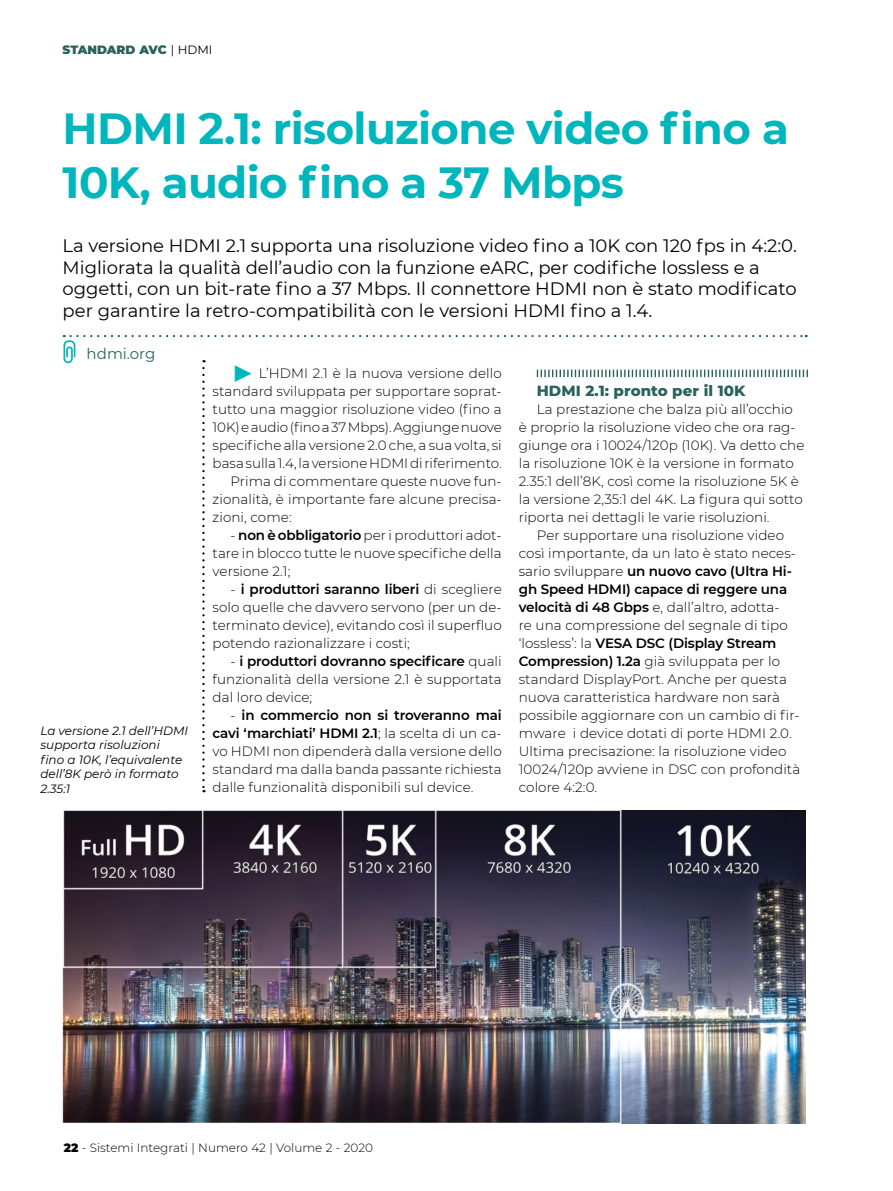
<style>
.page{position:relative;width:893px;height:1191px;background:#fff}
.page>*{position:absolute;margin:0;border:0;box-sizing:border-box;transform-origin:0 0}
.t1{font:700 43.5px/54px "Montserrat";letter-spacing:-.015em;color:#00b6bd}
.t2{font:300 39px "Montserrat";color:#00b6bd}
.t3{font:18px/21.6px "Montserrat";color:#000}
.t4{font:800 15px "Montserrat";letter-spacing:.005em;color:#29625c}
.t5{font:15px "Montserrat";color:#29625c}
.t6{font:300 13.5px/18px "Montserrat";letter-spacing:.005em;color:#000;text-align:justify}
.t7{font:600 13.5px "Montserrat";letter-spacing:-.01em;color:#000}
.t8{font:italic 12px/14.4px "Montserrat";color:#000}
.t9{font:300 12px "Montserrat";color:#000}
.t10{font:900 12px "Montserrat";letter-spacing:-.01em;color:#29625c}
.s1{font-weight:400;color:#000}
.s2{font-weight:600}
.s3{font-weight:300}
.s4{font-weight:900}
</style>
<div class="page">
<svg style="left:64px;top:335px;width:744px;height:457px"></svg>
<img style="left:62px;top:810px;width:744px;height:313px">
<p class="t10" style="left:63px;top:41px;width:151px">STANDARD AVC <span class="s1">| HDMI</span></p>
<h1 class="t1" style="left:63px;top:99px;width:728px">HDMI 2.1: risoluzione video fino a<br>10K, audio fino a 37 Mbps</h1>
<p class="t3" style="left:63px;top:234px;width:736px">La versione HDMI 2.1 supporta una risoluzione video fino a 10K con 120 fps in 4:2:0.<br>Migliorata la qualità dell’audio con la funzione eARC, per codifiche lossless e a oggetti, con un bit-rate fino a 37 Mbps. Il connettore HDMI non è stato modificato per garantire la retro-compatibilità con le versioni HDMI fino a 1.4.</p>
<p class="t5" style="left:87px;top:343px;width:70px">hdmi.org</p>
<p class="t8" style="left:40px;top:723px;width:149px">La versione 2.1 dell’HDMI supporta risoluzioni<br>fino a 10K, l’equivalente dell’8K però in formato<br>2.35:1</p>
<h2 class="t2" style="left:231px;top:344px;width:25px">▶</h2>
<p class="t6" style="left:259px;top:364px;width:245px">L’HDMI 2.1 è la nuova versione dello</p>
<p class="t6" style="left:213px;top:382px;width:291px">standard sviluppata per supportare soprat-</p>
<p class="t6" style="left:213px;top:400px;width:291px">tutto una maggior risoluzione video (fino a</p>
<p class="t6" style="left:213px;top:418px;width:291px">10K) e audio (fino a 37 Mbps). Aggiunge nuove</p>
<p class="t6" style="left:213px;top:436px;width:291px">specifiche alla versione 2.0 che, a sua volta, si</p>
<p class="t6" style="left:213px;top:454px;width:291px">basa sulla 1.4, la versione HDMI di riferimento.</p>
<p class="t6" style="left:231px;top:472px;width:273px">Prima di commentare queste nuove fun-</p>
<p class="t6" style="left:213px;top:490px;width:291px">zionalità, è importante fare alcune precisa-</p>
<p class="t6" style="left:213px;top:508px;width:81px">zioni, come:</p>
<p class="t6" style="left:213px;top:526px;width:291px;text-indent:18px">- <span class="s2">non è obbligatorio</span> per i produttori adot&shy;tare in blocco tutte le nuove specifiche della versione 2.1;</p>
<p class="t6" style="left:213px;top:580px;width:291px;text-indent:18px">- <span class="s2">i produttori saranno liberi</span> di scegliere solo quelle che davvero servono (per un de&shy;terminato device), evitando così il superfluo potendo razionalizzare i costi;</p>
<p class="t6" style="left:213px;top:652px;width:291px;text-indent:18px">- <span class="s2">i produttori dovranno specificare</span> quali funzionalità della versione 2.1 è supportata dal loro device;</p>
<p class="t6" style="left:213px;top:706px;width:291px;text-indent:18px">- <span class="s2">in commercio non si troveranno mai cavi ‘marchiati’ HDMI 2.1</span>; la scelta di un ca&shy;vo HDMI non dipenderà dalla versione dello standard ma dalla banda passante richiesta dalle funzionalità disponibili sul device.</p>
<p class="t4" style="left:537px;top:380px;width:210px">HDMI 2.1: pronto per il 10K</p>
<p class="t6" style="left:537px;top:400px;width:258px">La prestazione che balza più all’occhio</p>
<p class="t6" style="left:519px;top:418px;width:278px">è proprio la risoluzione video che ora rag-</p>
<p class="t6" style="left:519px;top:436px;width:287px">giunge ora i 10024/120p (10K). Va detto che</p>
<p class="t6" style="left:519px;top:454px;width:277px">la risoluzione 10K è la versione in formato</p>
<p class="t6" style="left:519px;top:472px;width:282px">2.35:1 dell’8K, così come la risoluzione 5K è</p>
<p class="t6" style="left:519px;top:490px;width:285px">la versione 2,35:1 del 4K. La figura qui sotto</p>
<p class="t6" style="left:519px;top:508px;width:252px">riporta nei dettagli le varie risoluzioni.</p>
<p class="t6" style="left:537px;top:526px;width:249px">Per supportare una risoluzione video</p>
<p class="t6" style="left:519px;top:544px;width:279px">così importante, da un lato è stato neces-</p>
<p class="t7" style="left:519px;top:562px;width:275px"><span class="s3">sario sviluppare</span> un nuovo cavo (Ultra Hi-</p>
<p class="t7" style="left:519px;top:580px;width:270px">gh Speed HDMI) capace di reggere una</p>
<p class="t6" style="left:519px;top:598px;width:262px"><span class="s2">velocità di 48 Gbps</span> e, dall’altro, adotta-</p>
<p class="t6" style="left:519px;top:616px;width:270px">re una compressione del segnale di tipo</p>
<p class="t7" style="left:519px;top:634px;width:259px"><span class="s3">‘lossless’: la</span> VESA DSC (Display Stream</p>
<p class="t6" style="left:519px;top:652px;width:263px"><span class="s2">Compression) 1.2a</span> già sviluppata per lo</p>
<p class="t6" style="left:519px;top:670px;width:270px">standard DisplayPort. Anche per questa</p>
<p class="t6" style="left:519px;top:688px;width:263px">nuova caratteristica hardware non sarà</p>
<p class="t6" style="left:519px;top:706px;width:282px">possibile aggiornare con un cambio di fir-</p>
<p class="t6" style="left:519px;top:724px;width:274px">mware i device dotati di porte HDMI 2.0.</p>
<p class="t6" style="left:519px;top:742px;width:269px">Ultima precisazione: la risoluzione video</p>
<p class="t6" style="left:519px;top:760px;width:283px">10024/120p avviene in DSC con profondità</p>
<p class="t6" style="left:519px;top:778px;width:80px">colore 4:2:0.</p>
<p class="t9" style="left:64px;top:1140px;width:311px"><span class="s4">22</span> - Sistemi Integrati | Numero 42 | Volume 2 - 2020</p>
</div>
